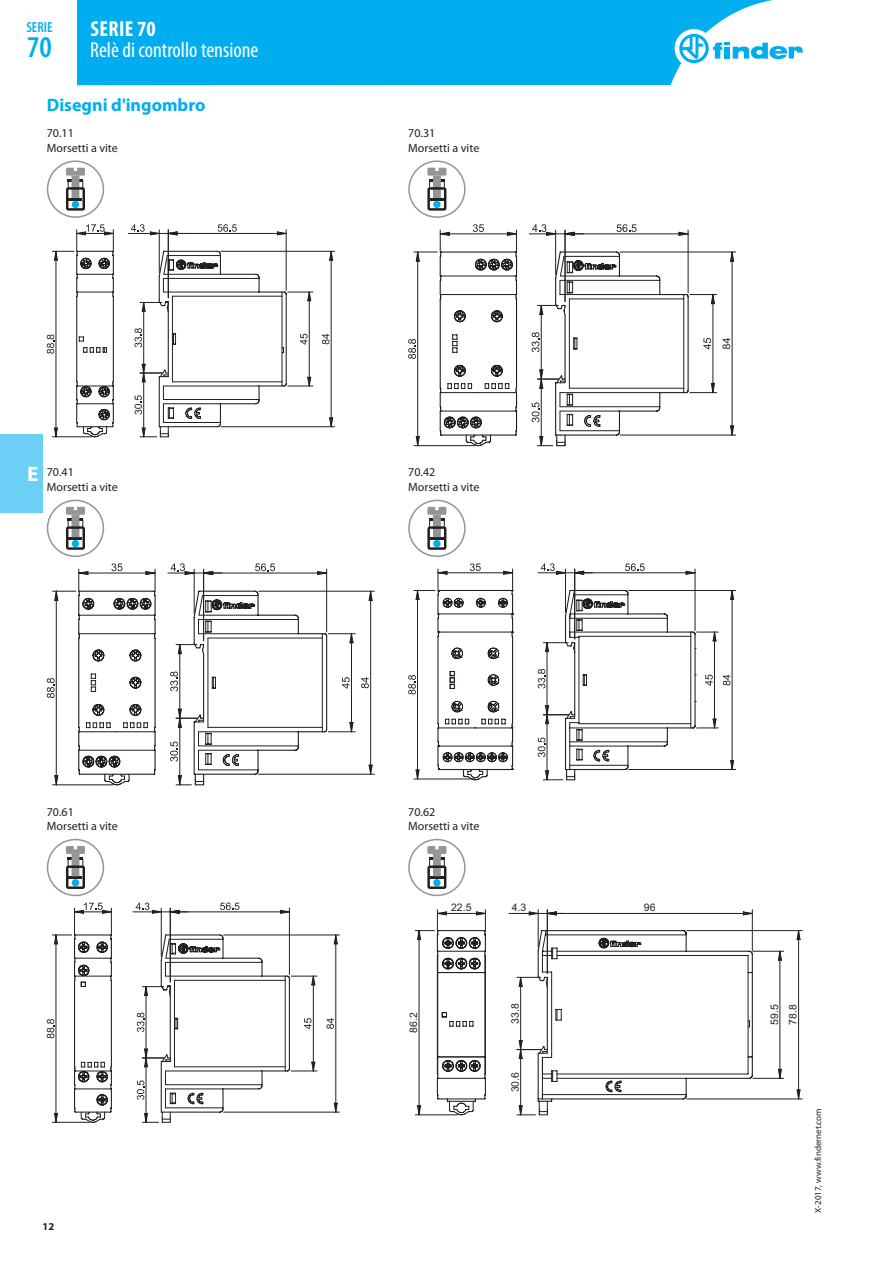
<style>
.page{position:relative;width:893px;height:1263px;background:#fff}
.page>*{position:absolute;margin:0;border:0;box-sizing:border-box;transform-origin:0 0}
.t1{font:600 condensed 30.3px "Myriad Pro";color:#00aeef}
.t2{font:condensed 21.75px "Myriad Pro";color:#fff}
.t3{font:700 condensed 21.75px "Myriad Pro";letter-spacing:.02em;color:#fff}
.t4{font:700 21px "Myriad Pro";color:#fff}
.t5{font:700 18px "Myriad Pro";color:#00aeef}
.t6{font:600 condensed 14.55px "Myriad Pro";color:#00aeef}
.t7{font:12px/14.7px "Myriad Pro";color:#231f20}
.t8{font:10.5px/18.6px "Arial";letter-spacing:.01em;color:#231f20}
.t9{font:700 10.5px "Myriad Pro";color:#231f20}
.t10{font:9px "Myriad Pro";color:#231f20}
</style>
<div class="page">
<div style="left:47px;top:160px;width:57px;height:58px;border:2px solid #939598;border-radius:50%"></div>
<svg style="left:66px;top:168px;width:19px;height:43px"></svg>
<hr style="left:221px;top:251px;width:114px;height:1px;background:#231f20">
<hr style="left:221px;top:426px;width:114px;height:1px;background:#231f20">
<svg style="left:322px;top:334px;width:7px;height:10px"></svg>
<svg style="left:329px;top:251px;width:4px;height:9px"></svg>
<svg style="left:329px;top:418px;width:4px;height:9px"></svg>
<hr style="left:331px;top:251px;width:1px;height:176px;background:#231f20">
<svg style="left:47px;top:224px;width:266px;height:213px"></svg>
<div style="left:408px;top:160px;width:58px;height:58px;border:2px solid #939598;border-radius:50%"></div>
<svg style="left:427px;top:168px;width:19px;height:43px"></svg>
<hr style="left:620px;top:252px;width:116px;height:1px;background:#231f20">
<hr style="left:620px;top:435px;width:116px;height:1px;background:#231f20">
<svg style="left:532px;top:251px;width:202px;height:195px"></svg>
<hr style="left:732px;top:252px;width:1px;height:183px;background:#231f20">
<hr style="left:688px;top:230px;width:1px;height:63px;background:#231f20">
<svg style="left:617px;top:224px;width:19px;height:8px"></svg>
<svg style="left:679px;top:232px;width:9px;height:4px"></svg>
<hr style="left:565px;top:234px;width:123px;height:1px;background:#231f20">
<hr style="left:565px;top:230px;width:1px;height:72px;background:#231f20">
<hr style="left:555px;top:230px;width:1px;height:44px;background:#231f20">
<svg style="left:565px;top:232px;width:9px;height:4px"></svg>
<svg style="left:532px;top:224px;width:24px;height:12px"></svg>
<hr style="left:529px;top:234px;width:54px;height:1px;background:#231f20">
<svg style="left:408px;top:224px;width:109px;height:222px"></svg>
<div style="left:47px;top:500px;width:57px;height:57px;border:2px solid #939598;border-radius:50%"></div>
<svg style="left:66px;top:507px;width:19px;height:43px"></svg>
<svg style="left:170px;top:590px;width:185px;height:195px"></svg>
<hr style="left:351px;top:634px;width:1px;height:98px;background:#231f20">
<hr style="left:259px;top:591px;width:115px;height:1px;background:#231f20">
<hr style="left:259px;top:774px;width:115px;height:1px;background:#231f20">
<svg style="left:361px;top:677px;width:8px;height:11px"></svg>
<svg style="left:369px;top:591px;width:3px;height:9px"></svg>
<svg style="left:369px;top:765px;width:3px;height:9px"></svg>
<hr style="left:370px;top:591px;width:1px;height:183px;background:#231f20">
<hr style="left:326px;top:569px;width:1px;height:63px;background:#231f20">
<svg style="left:255px;top:563px;width:20px;height:8px"></svg>
<svg style="left:317px;top:571px;width:10px;height:4px"></svg>
<hr style="left:204px;top:573px;width:123px;height:1px;background:#231f20">
<hr style="left:203px;top:569px;width:1px;height:72px;background:#231f20">
<hr style="left:194px;top:569px;width:1px;height:44px;background:#231f20">
<svg style="left:204px;top:571px;width:9px;height:4px"></svg>
<svg style="left:171px;top:563px;width:23px;height:12px"></svg>
<hr style="left:168px;top:573px;width:54px;height:1px;background:#231f20">
<svg style="left:47px;top:563px;width:109px;height:222px"></svg>
<div style="left:408px;top:500px;width:58px;height:57px;border:2px solid #939598;border-radius:50%"></div>
<svg style="left:427px;top:507px;width:19px;height:43px"></svg>
<hr style="left:628px;top:590px;width:108px;height:1px;background:#231f20">
<hr style="left:628px;top:769px;width:108px;height:1px;background:#231f20">
<svg style="left:408px;top:563px;width:326px;height:217px"></svg>
<hr style="left:732px;top:590px;width:1px;height:179px;background:#231f20">
<div style="left:47px;top:839px;width:57px;height:57px;border:2px solid #939598;border-radius:50%"></div>
<svg style="left:66px;top:846px;width:19px;height:43px"></svg>
<hr style="left:224px;top:935px;width:115px;height:1px;background:#231f20">
<hr style="left:224px;top:1112px;width:115px;height:1px;background:#231f20">
<svg style="left:327px;top:1018px;width:7px;height:11px"></svg>
<svg style="left:334px;top:935px;width:2px;height:9px"></svg>
<svg style="left:334px;top:1103px;width:2px;height:9px"></svg>
<hr style="left:336px;top:935px;width:1px;height:177px;background:#231f20">
<svg style="left:137px;top:934px;width:180px;height:189px"></svg>
<hr style="left:146px;top:1058px;width:1px;height:64px;background:#231f20">
<hr style="left:161px;top:908px;width:1px;height:48px;background:#231f20">
<svg style="left:136px;top:902px;width:25px;height:11px"></svg>
<hr style="left:133px;top:911px;width:55px;height:1px;background:#231f20">
<hr style="left:170px;top:908px;width:1px;height:74px;background:#231f20">
<hr style="left:289px;top:908px;width:1px;height:66px;background:#231f20">
<svg style="left:220px;top:902px;width:19px;height:8px"></svg>
<svg style="left:171px;top:910px;width:8px;height:3px"></svg>
<svg style="left:280px;top:910px;width:10px;height:3px"></svg>
<hr style="left:170px;top:911px;width:119px;height:1px;background:#231f20">
<svg style="left:47px;top:902px;width:65px;height:221px"></svg>
<div style="left:408px;top:839px;width:58px;height:57px;border:2px solid #939598;border-radius:50%"></div>
<svg style="left:427px;top:846px;width:19px;height:43px"></svg>
<svg style="left:415px;top:910px;width:71px;height:205px"></svg>
<hr style="left:419px;top:930px;width:1px;height:185px;background:#231f20">
<hr style="left:753px;top:951px;width:31px;height:1px;background:#231f20">
<hr style="left:753px;top:1078px;width:31px;height:1px;background:#231f20">
<svg style="left:778px;top:951px;width:4px;height:9px"></svg>
<svg style="left:778px;top:1069px;width:4px;height:9px"></svg>
<hr style="left:780px;top:951px;width:1px;height:127px;background:#231f20">
<hr style="left:687px;top:930px;width:115px;height:1px;background:#231f20">
<hr style="left:687px;top:1099px;width:115px;height:1px;background:#231f20">
<svg style="left:797px;top:930px;width:3px;height:10px"></svg>
<svg style="left:797px;top:1090px;width:3px;height:9px"></svg>
<hr style="left:798px;top:930px;width:1px;height:169px;background:#231f20">
<hr style="left:538px;top:910px;width:1px;height:37px;background:#231f20">
<svg style="left:529px;top:912px;width:9px;height:3px"></svg>
<hr style="left:509px;top:913px;width:56px;height:1px;background:#231f20">
<hr style="left:547px;top:910px;width:1px;height:64px;background:#231f20">
<hr style="left:752px;top:910px;width:1px;height:41px;background:#231f20">
<svg style="left:548px;top:912px;width:9px;height:3px"></svg>
<svg style="left:743px;top:912px;width:9px;height:3px"></svg>
<hr style="left:547px;top:913px;width:205px;height:1px;background:#231f20">
<svg style="left:517px;top:929px;width:237px;height:186px"></svg>
<hr style="left:520px;top:977px;width:1px;height:72px;background:#231f20">
<div style="left:77px;top:0;width:696px;height:85px;background:#00aeef"></div>
<div style="left:675px;top:29px;width:38px;height:39px;background:#fff;border-radius:50%"></div>
<svg style="left:679px;top:34px;width:124px;height:29px"></svg>
<div style="left:0;top:434px;width:43px;height:78px;background:#6bcff6"></div>
<p class="t6" style="left:26px;top:19px;width:28px">SERIE</p>
<h1 class="t1" style="left:27px;top:30px;width:26px">70</h1>
<h2 class="t3" style="left:90px;top:16px;width:67px">SERIE 70</h2>
<h2 class="t2" style="left:90px;top:37px;width:170px">Relè di controllo tensione</h2>
<h3 class="t5" style="left:47px;top:93px;width:160px">Disegni d'ingombro</h3>
<p class="t7" style="left:47px;top:126px;width:73px">70.11<br>Morsetti a vite</p>
<p class="t7" style="left:408px;top:126px;width:73px">70.31<br>Morsetti a vite</p>
<h3 class="t4" style="left:27px;top:460px;width:13px">E</h3>
<p class="t7" style="left:47px;top:465px;width:73px">70.41<br>Morsetti a vite</p>
<p class="t7" style="left:408px;top:465px;width:73px">70.42<br>Morsetti a vite</p>
<p class="t7" style="left:47px;top:804px;width:73px">70.61<br>Morsetti a vite</p>
<p class="t7" style="left:408px;top:804px;width:73px">70.62<br>Morsetti a vite</p>
<p class="t8" style="left:451px;top:898px;width:22px">22.5</p>
<p class="t8" style="left:512px;top:898px;width:16px">4.3</p>
<p class="t8" style="left:644px;top:898px;width:13px">96</p>
<p class="t9" style="left:43px;top:1219px;width:13px">12</p>
<p class="t8" style="left:506px;top:1024px;width:22px;rotate:-90deg">33.8</p>
<p class="t8" style="left:404px;top:1033px;width:22px;rotate:-90deg">86.2</p>
<p class="t8" style="left:765px;top:1025px;width:22px;rotate:-90deg">59.5<br>78.8</p>
<p class="t8" style="left:506px;top:1092px;width:22px;rotate:-90deg">30.6</p>
<p class="t10" style="left:812px;top:1213px;width:106px;rotate:-90deg">X-2017, www.findernet.com</p>
</div>
